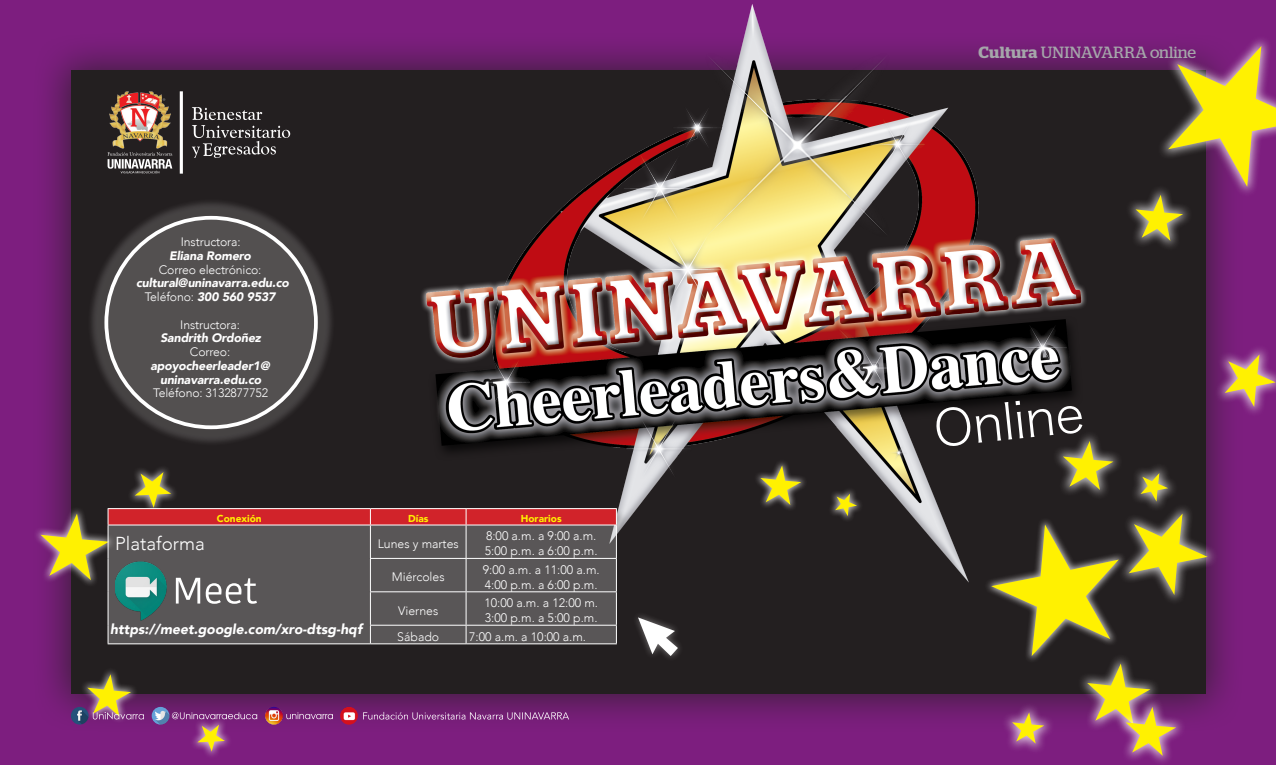
<style>
.page{position:relative;width:1276px;height:765px;background:#7d1e7f}
.page>*{position:absolute;margin:0;border:0;box-sizing:border-box;transform-origin:0 0}
.t1{font:49.88px "Hiragino Sans W2";color:#fff}
.t2{font:300 18.75px "Avenir";color:#fff}
.t3{font:16.25px "Stag";color:#a5a6aa}
.t4{font:italic 900 13.88px "Avenir";color:#fff}
.t5{font:300 12.25px/13.8px "Avenir";color:#fff;text-align:center}
.t6{font:italic 900 12.25px/13.8px "Avenir";letter-spacing:-.01em;color:#fff;text-align:center}
.t7{font:900 10.12px "Avenir";color:#fff101}
.s1{font-weight:900;font-style:italic}
.s2{font-weight:300;font-style:normal}
.s3{font-weight:600}
</style>
<div class="page">
<div style="left:32px;top:32px;width:1212px;height:701px;background:#231f20;opacity:.75"></div>
<div style="left:71px;top:71px;width:1134px;height:623px;background:#231f20"></div>
<div style="left:1076px;top:653px;width:85px;height:83px;background:#fff;opacity:.75"></div>
<div style="left:1157px;top:35px;width:119px;height:162px;background:#fff;opacity:.75"></div>
<svg style="left:1176px;top:46px;width:100px;height:141px"></svg>
<div style="left:1115px;top:696px;width:72px;height:69px;background:#fff;opacity:.75"></div>
<svg style="left:1087px;top:664px;width:89px;height:92px"></svg>
<div style="left:79px;top:666px;width:60px;height:58px;background:#fff;opacity:.75"></div>
<div style="left:127px;top:464px;width:52px;height:52px;background:#fff;opacity:.75"></div>
<div style="left:190px;top:717px;width:43px;height:43px;background:#fff;opacity:.75"></div>
<svg style="left:197px;top:725px;width:28px;height:27px"></svg>
<div style="left:1214px;top:344px;width:62px;height:74px;background:#fff;opacity:.75"></div>
<svg style="left:1224px;top:354px;width:51px;height:53px"></svg>
<hr style="left:180px;top:91px;width:3px;height:83px;background:#fff">
<svg style="left:192px;top:107px;width:98px;height:51px"></svg>
<img style="left:109px;top:91px;width:62px;height:58px">
<svg style="left:107px;top:152px;width:65px;height:21px"></svg>
<div style="left:983px;top:517px;width:143px;height:147px;background:#231f20"></div>
<svg style="left:1026px;top:620px;width:90px;height:36px"></svg>
<div style="left:1125px;top:184px;width:68px;height:68px;background:#fff;opacity:.75"></div>
<svg style="left:1176px;top:195px;width:7px;height:46px"></svg>
<svg style="left:286px;top:712px;width:47px;height:7px"></svg>
<svg style="left:172px;top:712px;width:85px;height:7px"></svg>
<svg style="left:87px;top:674px;width:57px;height:46px"></svg>
<img style="left:71px;top:707px;width:18px;height:18px;border-radius:9px">
<img style="left:152px;top:707px;width:17px;height:18px;border-radius:9px">
<img style="left:265px;top:707px;width:18px;height:18px;border-radius:9px">
<img style="left:340px;top:707px;width:18px;height:18px;border-radius:9px">
<svg style="left:363px;top:712px;width:206px;height:8px"></svg>
<img style="left:329px;top:4px;width:847px;height:616px">
<div style="left:1118px;top:503px;width:100px;height:103px;background:#fff;opacity:.75"></div>
<svg style="left:1128px;top:514px;width:79px;height:81px"></svg>
<div style="left:828px;top:486px;width:36px;height:37px;background:#fff;opacity:.75"></div>
<svg style="left:835px;top:494px;width:22px;height:22px"></svg>
<div style="left:1052px;top:430px;width:72px;height:71px;background:#fff;opacity:.75"></div>
<svg style="left:1063px;top:441px;width:50px;height:49px"></svg>
<div style="left:1001px;top:702px;width:54px;height:52px;background:#fff;opacity:.75"></div>
<svg style="left:1012px;top:712px;width:32px;height:32px"></svg>
<div style="left:33px;top:506px;width:84px;height:82px;background:#fff;opacity:.75"></div>
<div style="left:109px;top:510px;width:520px;height:147px;background:#231f20"></div>
<div style="left:108px;top:508px;width:507px;height:136px;background:#595657"></div>
<hr style="left:108px;top:592px;width:1px;height:33px;background:#fff">
<svg style="left:108px;top:625px;width:1px;height:18px"></svg>
<hr style="left:108px;top:643px;width:262px;height:1px;background:#fff">
<hr style="left:370px;top:592px;width:1px;height:33px;background:#fff">
<hr style="left:370px;top:625px;width:96px;height:1px;background:#fff">
<svg style="left:370px;top:626px;width:1px;height:17px"></svg>
<hr style="left:370px;top:643px;width:96px;height:1px;background:#fff">
<hr style="left:466px;top:592px;width:1px;height:33px;background:#fff">
<hr style="left:616px;top:592px;width:1px;height:33px;background:#fff">
<hr style="left:466px;top:625px;width:151px;height:1px;background:#fff">
<svg style="left:466px;top:626px;width:1px;height:17px"></svg>
<svg style="left:616px;top:626px;width:1px;height:17px"></svg>
<hr style="left:466px;top:643px;width:151px;height:1px;background:#fff">
<div style="left:87px;top:198px;width:249px;height:249px;background:#fff;opacity:.75"></div>
<div style="left:106px;top:218px;width:210px;height:209px;background:#535050;border-radius:50%"></div>
<img style="left:122px;top:604px;width:39px;height:16px">
<svg style="left:40px;top:472px;width:577px;height:132px"></svg>
<div style="left:631px;top:611px;width:53px;height:51px;background:#231f20"></div>
<svg style="left:638px;top:617px;width:40px;height:39px"></svg>
<p class="t5" style="left:169px;top:235px;width:83px">Instructora:<br><span class="s1">Eliana Romero</span></p>
<p class="t6" style="left:136px;top:262px;width:154px"><span class="s2">Correo electrónico: </span>cultural@uninavarra.edu.co</p>
<p class="t6" style="left:145px;top:290px;width:132px"><span class="s2">Teléfono:</span> 300 560 9537</p>
<p class="t6" style="left:160px;top:317px;width:102px"><span class="s2">Instructora:<br></span>Sandrith Ordoñez</p>
<p class="t6" style="left:150px;top:345px;width:121px"><span class="s2">Correo: </span>apoyocheerleader1@ uninavarra.edu.co</p>
<p class="t5" style="left:153px;top:386px;width:116px">Teléfono: 3132877752</p>
<p class="t2" style="left:115px;top:532px;width:91px">Plataforma</p>
<p class="t7" style="left:217px;top:510px;width:46px">Conexión</p>
<p class="t7" style="left:408px;top:510px;width:22px">Días</p>
<p class="t7" style="left:521px;top:510px;width:42px">Horarios</p>
<p class="t5" style="left:378px;top:537px;width:83px">Lunes y martes</p>
<p class="t5" style="left:486px;top:529px;width:112px">8:00 a.m. a 9:00 a.m.</p>
<p class="t5" style="left:485px;top:544px;width:114px">5:00 p.m. a 6:00 p.m.</p>
<p class="t5" style="left:392px;top:570px;width:54px">Miércoles</p>
<p class="t5" style="left:483px;top:563px;width:118px">9:00 a.m. a 11:00 a.m.</p>
<p class="t5" style="left:485px;top:578px;width:114px">4:00 p.m. a 6:00 p.m.</p>
<p class="t4" style="left:110px;top:618px;width:253px">https://meet.google.com/xro-dtsg-hqf</p>
<p class="t5" style="left:398px;top:604px;width:42px">Viernes</p>
<p class="t5" style="left:484px;top:596px;width:115px">10:00 a.m. a 12:00 m.</p>
<p class="t5" style="left:485px;top:611px;width:114px">3:00 p.m. a 5:00 p.m.</p>
<p class="t5" style="left:397px;top:630px;width:43px">Sábado</p>
<p class="t5" style="left:469px;top:630px;width:118px">7:00 a.m. a 10:00 a.m.</p>
<p class="t3" style="left:978px;top:43px;width:219px"><span class="s3">Cultura</span> UNINAVARRA online</p>
<p class="t1" style="left:929px;top:385px;width:152px;rotate:-6deg">Online</p>
</div>
